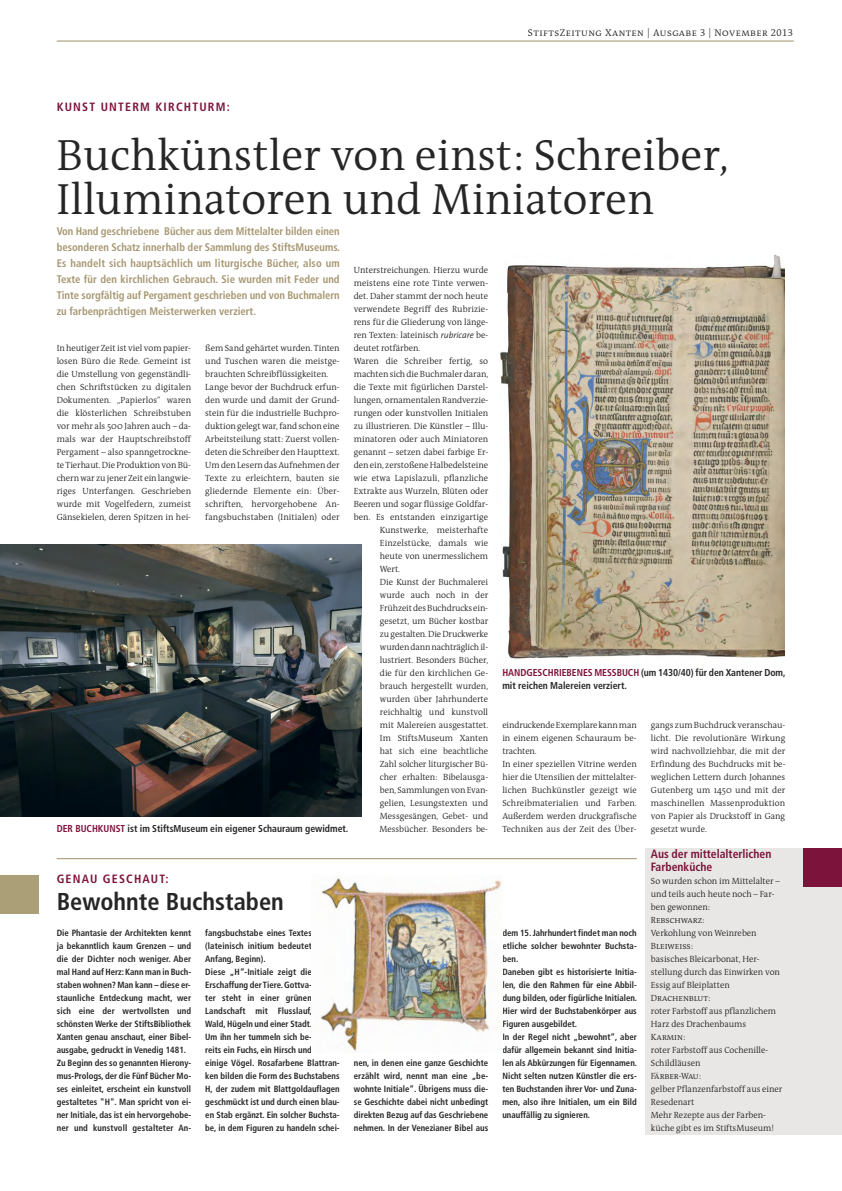
<style>
.page{position:relative;width:842px;height:1191px;background:#fff}
.page>*{position:absolute;margin:0;border:0;box-sizing:border-box;transform-origin:0 0}
.t1{font:300 44px/44px "The Antiqua B4";color:#272627}
.t2{font:700 condensed 24.4px "Frutiger";color:#272627}
.t3{font:700 condensed 12px "Frutiger";letter-spacing:.1em;color:#7c133a}
.t4{font:700 condensed 12px/13px "Frutiger";color:#7c133a}
.t5{font:700 condensed 11px/16px "Frutiger";color:#a69771;text-align:justify}
.t6{font:700 condensed 10px/13px "Frutiger";color:#272627}
.t7{font:10px "The Antiqua B4 c Semi Light Caps";letter-spacing:.05em;color:#272627}
.t8{font:300 9px/13px "The Antiqua B4";color:#272627}
.t9{font:700 condensed 9px/13px "Frutiger";color:#272627}
.t10{font:9px "The Antiqua B4 c Semi Light Caps";color:#272627}
.s1{font-family:"The Sans";font-style:italic}
.s2{color:#7c133a}
</style>
<div class="page">
<div style="left:646px;top:848px;width:196px;height:286px;background:#e9e7e6"></div>
<img style="left:500px;top:254px;width:284px;height:405px">
<div style="left:803px;top:847px;width:39px;height:39px;background:#7c133a"></div>
<hr style="left:57px;top:41px;width:737px;height:1px;background:#9e9266">
<hr style="left:57px;top:858px;width:580px;height:1px;background:#9e9266">
<img style="left:320px;top:878px;width:182px;height:173px">
<div style="left:0;top:875px;width:39px;height:38px;background:#aa9f77"></div>
<img style="left:0;top:544px;width:362px;height:272px">
<h3 class="t3" style="left:57px;top:102px;width:175px">KUNST UNTERM KIRCHTURM:</h3>
<p class="t7" style="left:528px;top:27px;width:267px">StiftsZeitung Xanten | Ausgabe 3 | November 2013</p>
<h1 class="t1" style="left:57px;top:137px;width:673px">Buchkünstler von einst: Schreiber,<br>Illuminatoren und Miniatoren</h1>
<p class="t5" style="left:57px;top:224px;width:285px">Von Hand geschriebene Bücher aus dem Mittelalter bilden einen besonderen Schatz innerhalb der Sammlung des StiftsMuseums.<br>Es handelt sich hauptsächlich um liturgische Bücher, also um Texte für den kirchlichen Gebrauch. Sie wurden mit Feder und Tinte sorgfältig auf Pergament geschrieben und von Buchmalern zu farbenprächtigen Meisterwerken verziert.</p>
<p class="t8" style="left:57px;top:342px;width:136px;text-align:justify">In heutiger Zeit ist viel vom papier&shy;losen Büro die Rede. Gemeint ist die Umstellung von gegenständli&shy;chen Schriftstücken zu digitalen Dokumenten. „Papierlos“ waren die klösterlichen Schreibstuben vor mehr als 500 Jahren auch – da&shy;mals war der Hauptschreibstoff Pergament – also spanngetrockne&shy;te Tierhaut. Die Produktion von Bü&shy;chern war zu jener Zeit ein langwie&shy;riges Unterfangen. Geschrieben wurde mit Vogelfedern, zumeist Gänsekielen, deren Spitzen in hei-</p>
<p class="t8" style="left:205px;top:342px;width:136px">ßem Sand gehärtet wurden. Tinten und Tuschen waren die meistge&shy;brauchten Schreibflüssigkeiten.<br>Lange bevor der Buchdruck erfun&shy;den wurde und damit der Grund&shy;stein für die industrielle Buchpro&shy;duktion gelegt war, fand schon eine Arbeitsteilung statt: Zuerst vollen&shy;deten die Schreiber den Haupttext.<br>Um den Lesern das Aufnehmen der Texte zu erleichtern, bauten sie gliedernde Elemente ein: Über&shy;schriften, hervorgehobene An&shy;fangsbuchstaben (Initialen) oder</p>
<p class="t8" style="left:354px;top:264px;width:136px">Unterstreichungen. Hierzu wurde</p>
<p class="t8" style="left:354px;top:277px;width:136px">meistens eine rote Tinte verwen-</p>
<p class="t8" style="left:354px;top:290px;width:136px">det. Daher stammt der noch heute</p>
<p class="t8" style="left:354px;top:303px;width:136px">verwendete Begriff des Rubrizie-</p>
<p class="t8" style="left:354px;top:316px;width:136px">rens für die Gliederung von länge-</p>
<p class="t8" style="left:354px;top:329px;width:136px">ren Texten: lateinisch <span class="s1">rubricare</span> be-</p>
<p class="t8" style="left:354px;top:342px;width:68px">deutet rotfärben.</p>
<p class="t8" style="left:354px;top:355px;width:136px">Waren die Schreiber fertig, so</p>
<p class="t8" style="left:354px;top:368px;width:136px">machten sich die Buchmaler daran,</p>
<p class="t8" style="left:354px;top:381px;width:136px">die Texte mit figürlichen Darstel-</p>
<p class="t8" style="left:354px;top:394px;width:136px">lungen, ornamentalen Randverzie-</p>
<p class="t8" style="left:354px;top:407px;width:136px">rungen oder kunstvollen Initialen</p>
<p class="t8" style="left:354px;top:420px;width:136px">zu illustrieren. Die Künstler – Illu-</p>
<p class="t8" style="left:354px;top:433px;width:136px">minatoren oder auch Miniatoren</p>
<p class="t8" style="left:354px;top:446px;width:136px">genannt – setzen dabei farbige Er-</p>
<p class="t8" style="left:354px;top:459px;width:136px">den ein, zerstoßene Halbedelsteine</p>
<p class="t8" style="left:354px;top:472px;width:136px">wie etwa Lapislazuli, pflanzliche</p>
<p class="t8" style="left:354px;top:485px;width:136px">Extrakte aus Wurzeln, Blüten oder</p>
<p class="t8" style="left:354px;top:498px;width:136px">Beeren und sogar flüssige Goldfar-</p>
<p class="t8" style="left:354px;top:511px;width:136px">ben. Es entstanden einzigartige</p>
<p class="t8" style="left:380px;top:524px;width:110px">Kunstwerke, meisterhafte</p>
<p class="t8" style="left:380px;top:537px;width:110px">Einzelstücke, damals wie</p>
<p class="t8" style="left:380px;top:550px;width:110px">heute von unermesslichem</p>
<p class="t8" style="left:380px;top:563px;width:22px">Wert.</p>
<p class="t8" style="left:380px;top:576px;width:110px">Die Kunst der Buchmalerei</p>
<p class="t8" style="left:380px;top:589px;width:110px">wurde auch noch in der</p>
<p class="t8" style="left:380px;top:602px;width:110px">Frühzeit des Buchdrucks ein-</p>
<p class="t8" style="left:380px;top:615px;width:110px">gesetzt, um Bücher kostbar</p>
<p class="t8" style="left:380px;top:628px;width:110px">zu gestalten. Die Druckwerke</p>
<p class="t8" style="left:380px;top:641px;width:110px">wurden dann nachträglich il-</p>
<p class="t8" style="left:380px;top:654px;width:110px">lustriert. Besonders Bücher,</p>
<p class="t8" style="left:380px;top:667px;width:110px">die für den kirchlichen Ge-</p>
<p class="t8" style="left:380px;top:680px;width:110px">brauch hergestellt wurden,</p>
<p class="t8" style="left:380px;top:693px;width:110px">wurden über Jahrhunderte</p>
<p class="t8" style="left:380px;top:706px;width:110px">reichhaltig und kunstvoll</p>
<p class="t8" style="left:380px;top:719px;width:110px">mit Malereien ausgestattet.</p>
<p class="t8" style="left:380px;top:732px;width:110px">Im StiftsMuseum Xanten</p>
<p class="t8" style="left:380px;top:745px;width:110px">hat sich eine beachtliche</p>
<p class="t8" style="left:380px;top:758px;width:110px">Zahl solcher liturgischer Bü-</p>
<p class="t8" style="left:380px;top:771px;width:110px">cher erhalten: Bibelausga-</p>
<p class="t8" style="left:380px;top:784px;width:110px">ben, Sammlungen von Evan-</p>
<p class="t8" style="left:380px;top:797px;width:110px">gelien, Lesungstexten und</p>
<p class="t8" style="left:380px;top:810px;width:110px">Messgesängen, Gebet- und</p>
<p class="t8" style="left:379px;top:823px;width:110px">Messbücher. Besonders be-</p>
<p class="t6" style="left:502px;top:667px;width:285px"><span class="s2">HANDGESCHRIEBENES MESSBUCH</span> (um 1430/40) für den Xantener Dom, mit reichen Malereien verziert.</p>
<p class="t8" style="left:502px;top:719px;width:136px">eindruckende Exemplare kann man in einem eigenen Schauraum be&shy;trachten.<br>In einer speziellen Vitrine werden hier die Utensilien der mittelalter&shy;lichen Buchkünstler gezeigt wie<br>Schreibmaterialien und Farben.<br>Außerdem werden druckgrafische<br>Techniken aus der Zeit des Über-</p>
<p class="t8" style="left:651px;top:719px;width:136px;text-align:justify">gangs zum Buchdruck veranschau&shy;licht. Die revolutionäre Wirkung wird nachvollziehbar, die mit der Erfindung des Buchdrucks mit be&shy;weglichen Lettern durch Johannes Gutenberg um 1450 und mit der maschinellen Massenproduktion von Papier als Druckstoff in Gang</p>
<p class="t6" style="left:57px;top:823px;width:293px"><span class="s2">DER BUCHKUNST</span> ist im StiftsMuseum ein eigener Schauraum gewidmet.</p>
<p class="t8" style="left:651px;top:823px;width:57px">gesetzt wurde.</p>
<h3 class="t3" style="left:57px;top:874px;width:113px">GENAU GESCHAUT:</h3>
<h2 class="t2" style="left:57px;top:892px;width:229px">Bewohnte Buchstaben</h2>
<p class="t9" style="left:57px;top:927px;width:136px">Die Phantasie der Architekten kennt ja bekanntlich kaum Grenzen – und die der Dichter noch weniger. Aber mal Hand auf Herz: Kann man in Buch&shy;staben wohnen? Man kann – diese er&shy;staunliche Entdeckung macht, wer sich eine der wertvollsten und schönsten Werke der StiftsBibliothek Xanten genau anschaut, einer Bibel&shy;ausgabe, gedruckt in Venedig 1481.<br>Zu Beginn des so genannten Hierony&shy;mus-Prologs, der die Fünf Bücher Mo&shy;ses einleitet, erscheint ein kunstvoll gestaltetes "H". Man spricht von ei&shy;ner Initiale, das ist ein hervorgehobe&shy;ner und kunstvoll gestalteter An-</p>
<p class="t9" style="left:205px;top:927px;width:136px">fangsbuchstabe eines Textes (lateinisch initium bedeutet<br>Anfang, Beginn).<br>Diese „H“-Initiale zeigt die<br>Erschaffung der Tiere. Gottva-<br>ter steht in einer grünen<br>Landschaft mit Flusslauf,<br>Wald, Hügeln und einer Stadt.<br>Um ihn her tummeln sich be-<br>reits ein Fuchs, ein Hirsch und<br>einige Vögel. Rosafarbene Blattran&shy;ken bilden die Form des Buchstabens<br>H, der zudem mit Blattgoldauflagen geschmückt ist und durch einen blau&shy;en Stab ergänzt. Ein solcher Buchsta&shy;be, in dem Figuren zu handeln schei-</p>
<p class="t9" style="left:354px;top:1057px;width:136px;text-align:justify">nen, in denen eine ganze Geschichte erzählt wird, nennt man eine „be&shy;wohnte Initiale“. Übrigens muss die&shy;se Geschichte dabei nicht unbedingt direkten Bezug auf das Geschriebene nehmen. In der Venezianer Bibel aus</p>
<p class="t9" style="left:502px;top:927px;width:136px">dem 15. Jahrhundert findet man noch etliche solcher bewohnter Buchsta&shy;ben.<br>Daneben gibt es historisierte Initia&shy;len, die den Rahmen für eine Abbil&shy;dung bilden, oder figürliche Initialen.<br>Hier wird der Buchstabenkörper aus Figuren ausgebildet.<br>In der Regel nicht „bewohnt“, aber dafür allgemein bekannt sind Initia&shy;len als Abkürzungen für Eigennamen.<br>Nicht selten nutzen Künstler die ers&shy;ten Buchstanden ihrer Vor- und Zuna&shy;men, also ihre Initialen, um ein Bild unauffällig zu signieren.</p>
<h3 class="t4" style="left:651px;top:848px;width:122px">Aus der mittelalterlichen<br>Farbenküche</h3>
<p class="t8" style="left:651px;top:875px;width:130px">So wurden schon im Mittelalter – und teils auch heute noch – Far - ben gewonnen:</p>
<p class="t10" style="left:651px;top:915px;width:55px">Rebschwarz:</p>
<p class="t8" style="left:651px;top:927px;width:107px">Verkohlung von Weinreben</p>
<p class="t10" style="left:651px;top:941px;width:44px">Bleiweiss:</p>
<p class="t8" style="left:651px;top:953px;width:131px">basisches Bleicarbonat, Her - stellung durch das Einwirken von<br>Essig auf Bleiplatten</p>
<p class="t10" style="left:651px;top:993px;width:61px">Drachenblut:</p>
<p class="t8" style="left:651px;top:1005px;width:127px">roter Farbstoff aus pflanzlichem<br>Harz des Drachenbaums</p>
<p class="t10" style="left:651px;top:1032px;width:36px">Karmin:</p>
<p class="t8" style="left:651px;top:1044px;width:119px">roter Farbstoff aus Cochenille-<br>Schildläusen</p>
<p class="t10" style="left:651px;top:1071px;width:52px">Färber-Wau:</p>
<p class="t8" style="left:651px;top:1083px;width:133px">gelber Pflanzenfarbstoff aus einer<br>Resedenart<br>Mehr Rezepte aus der Farben - küche gibt es im StiftsMuseum!</p>
</div>
